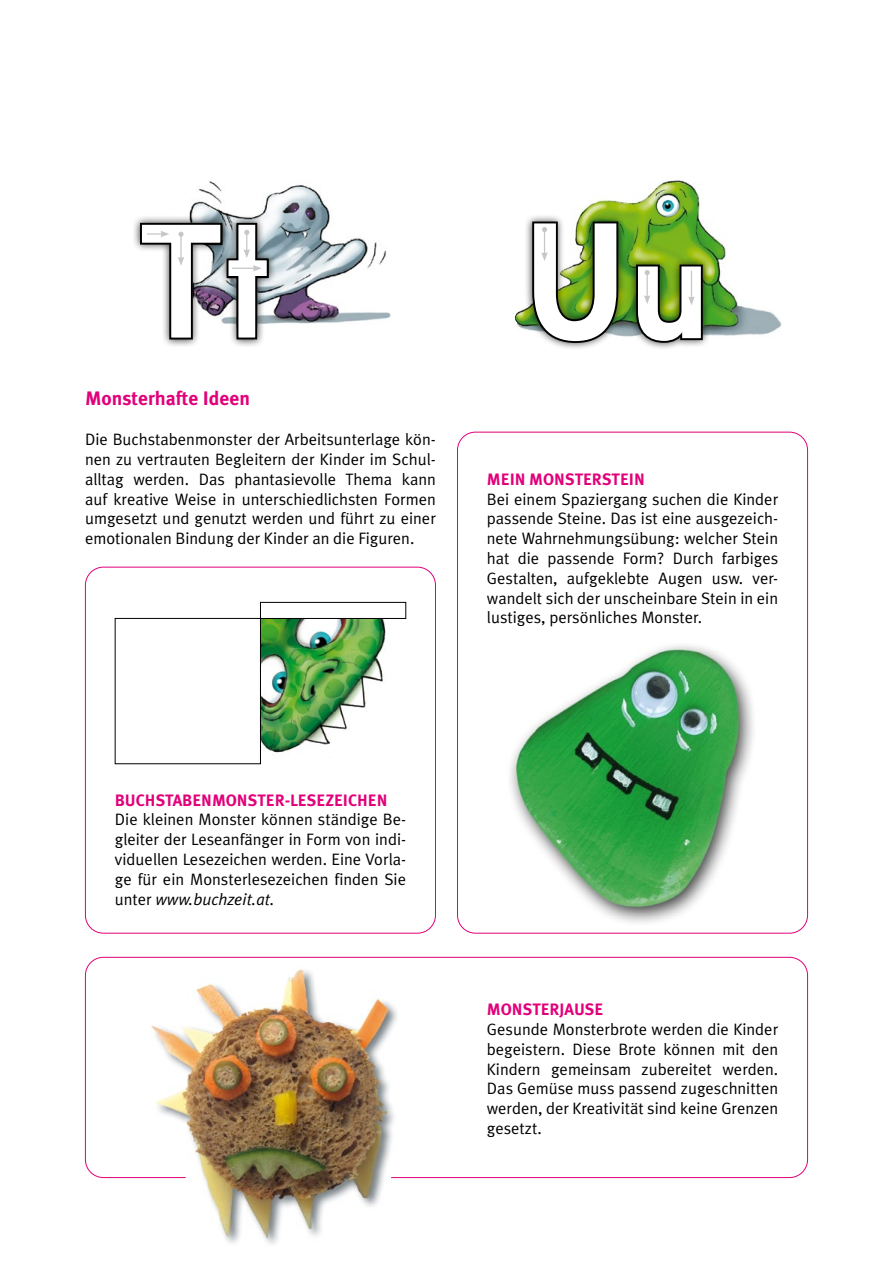
<style>
.page{position:relative;width:893px;height:1263px;background:#fff}
.page>*{position:absolute;margin:0;border:0;box-sizing:border-box;transform-origin:0 0}
.t1{font:700 160.05px "Schulbuch Bayern OT";color:#fff}
.t2{font:700 19.5px "Meta Plus";color:#e2007a}
.t3{font:16.5px/19.8px "Meta Plus";color:#000;text-align:justify}
.t4{font:700 16.5px "Meta Plus";color:#e2007a}
.s1{font-style:italic}
</style>
<div class="page">
<div style="left:85px;top:567px;width:351px;height:366px;border:1px solid #e2007a;border-radius:18px"></div>
<img style="left:189px;top:181px;width:202px;height:143px">
<div style="left:132px;top:215px;width:144px;height:132px;background:#000;opacity:.75"></div>
<svg style="left:139px;top:222px;width:131px;height:118px"></svg>
<img style="left:515px;top:180px;width:267px;height:156px">
<div style="left:524px;top:213px;width:186px;height:137px;background:#000;opacity:.75"></div>
<img style="left:530px;top:220px;width:90px;height:125px">
<svg style="left:634px;top:263px;width:71px;height:82px"></svg>
<img style="left:140px;top:968px;width:275px;height:276px">
<img style="left:509px;top:645px;width:244px;height:278px">
<img style="left:261px;top:619px;width:125px;height:134px">
<div style="left:115px;top:618px;width:146px;height:146px;border:1px solid #000"></div>
<div style="left:260px;top:602px;width:146px;height:17px;border:1px solid #000"></div>
<p class="t2" style="left:85px;top:387px;width:167px">Monsterhafte Ideen</p>
<p class="t3" style="left:85px;top:429px;width:352px">Die Buchstabenmonster der Arbeitsunterlage kön&shy;nen zu vertrauten Begleitern der Kinder im Schul&shy;alltag werden. Das phantasievolle Thema kann auf kreative Weise in unterschiedlichsten Formen umgesetzt und genutzt werden und führt zu einer emotionalen Bindung der Kinder an die Figuren.</p>
<h1 class="t1" style="left:523px;top:183px;width:190px">Uu</h1>
<p class="t4" style="left:487px;top:469px;width:159px">MEIN MONSTERSTEIN</p>
<p class="t3" style="left:487px;top:489px;width:293px">Bei einem Spaziergang suchen die Kinder passende Steine. Das ist eine ausgezeich&shy;nete Wahrnehmungsübung: welcher Stein hat die passende Form? Durch farbiges Gestalten, aufgeklebte Augen usw. ver&shy;wandelt sich der unscheinbare Stein in ein lustiges, persönliches Monster.</p>
<p class="t4" style="left:115px;top:790px;width:274px">BUCHSTABENMONSTER-LESEZEICHEN</p>
<p class="t3" style="left:115px;top:810px;width:293px">Die kleinen Monster können ständige Be&shy;gleiter der Leseanfänger in Form von indi&shy;viduellen Lesezeichen werden. Eine Vorla&shy;ge für ein Monsterlesezeichen finden Sie unter <span class="s1">www.buchzeit.at.</span></p>
<p class="t4" style="left:487px;top:1000px;width:118px">MONSTERJAUSE</p>
<p class="t3" style="left:487px;top:1019px;width:293px">Gesunde Monsterbrote werden die Kinder begeistern. Diese Brote können mit den Kindern gemeinsam zubereitet werden.<br>Das Gemüse muss passend zugeschnitten werden, der Kreativität sind keine Grenzen gesetzt.</p>
</div>
